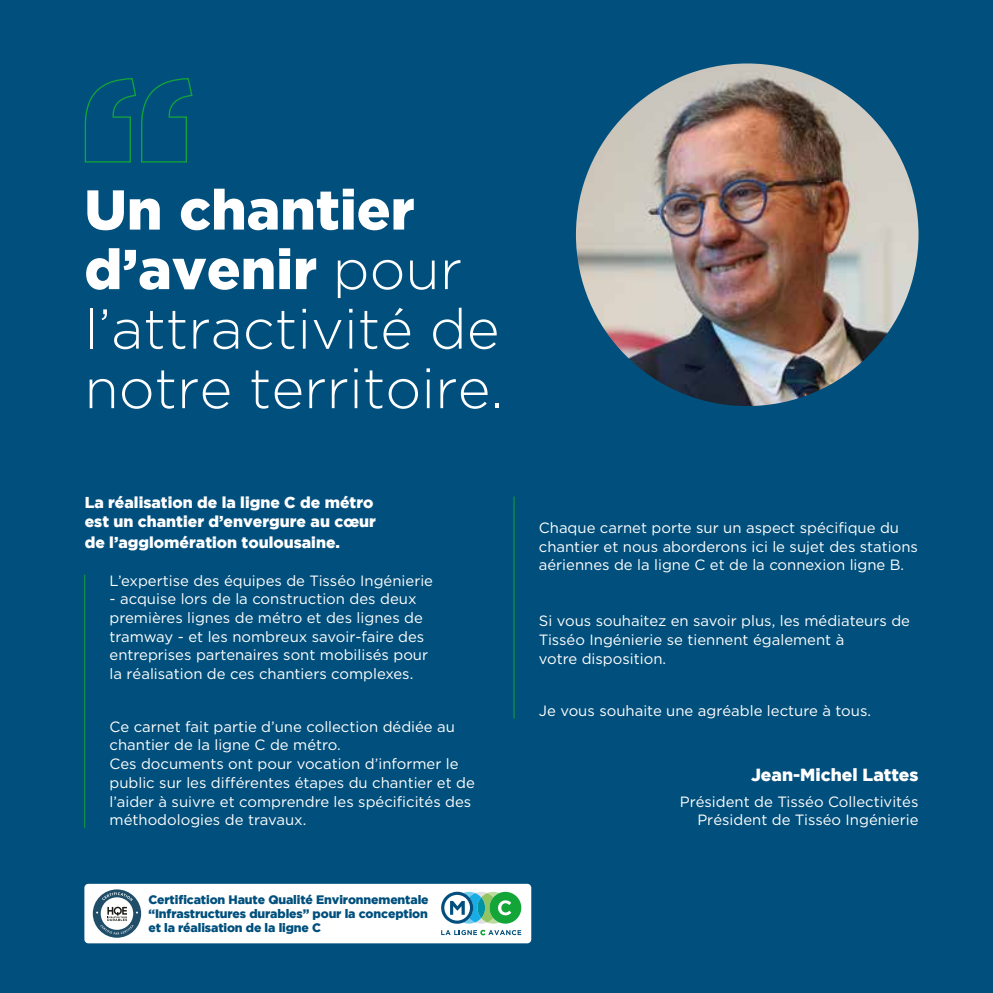
<style>
.page{position:relative;width:993px;height:993px;background:#fff}
.page>*{position:absolute;margin:0;border:0;box-sizing:border-box;transform-origin:0 0}
.t1{font:300 56px/59.5px "Gotham";color:#fff}
.t2{font:900 17.5px "Gotham";color:#fff}
.t3{font:900 15.75px/19.2px "Gotham";color:#fff}
.t4{font:14.88px/18.7px "Gotham";color:#fff}
.t5{font:900 12.25px/14px "Gotham";letter-spacing:-.01em;color:#004f7c;text-align:justify}
.s1{font-weight:900}
</style>
<div class="page">
<div style="left:0;top:0;width:992px;height:992px;background:#004f7c"></div>
<svg style="left:84px;top:78px;width:109px;height:85px"></svg>
<img style="left:575px;top:63px;width:343px;height:343px;border-radius:171px">
<hr style="left:84px;top:574px;width:1px;height:253px;background:#13a538">
<hr style="left:513px;top:496px;width:1px;height:222px;background:#13a538">
<div style="left:84px;top:883px;width:447px;height:60px;background:#fff;border-radius:4px"></div>
<svg style="left:441px;top:929px;width:80px;height:6px"></svg>
<svg style="left:441px;top:891px;width:80px;height:32px"></svg>
<svg style="left:93px;top:889px;width:48px;height:48px"></svg>
<div style="left:101px;top:897px;width:32px;height:32px;background:#fff;border-radius:50%"></div>
<svg style="left:102px;top:892px;width:31px;height:8px"></svg>
<svg style="left:96px;top:906px;width:42px;height:28px"></svg>
<h1 class="t1" style="left:84px;top:179px;width:420px"><span class="s1">Un chantier d’avenir</span> pour l’attractivité de notre territoire.</h1>
<p class="t3" style="left:85px;top:492px;width:293px">La réalisation de la ligne C de métro est un chantier d’envergure au cœur</p>
<p class="t3" style="left:85px;top:532px;width:257px">de l’agglomération toulousaine.</p>
<p class="t4" style="left:109px;top:570px;width:325px">L’expertise des équipes de Tisséo Ingénierie</p>
<p class="t4" style="left:109px;top:589px;width:320px">- acquise lors de la construction des deux premières lignes de métro et des lignes de tramway - et les nombreux savoir-faire des entreprises partenaires sont mobilisés pour la réalisation de ces chantiers complexes.</p>
<p class="t4" style="left:109px;top:716px;width:367px">Ce carnet fait partie d’une collection dédiée au chantier de la ligne C de métro.<br>Ces documents ont pour vocation d’informer le public sur les différentes étapes du chantier et de l’aider à suivre et comprendre les spécificités des méthodologies de travaux.</p>
<p class="t5" style="left:148px;top:891px;width:281px">Certification Haute Qualité Environnementale “Infrastructures durables” pour la conception et la réalisation de la ligne C</p>
<p class="t4" style="left:538px;top:518px;width:380px">Chaque carnet porte sur un aspect spécifique du chantier et nous aborderons ici le sujet des stations aériennes de la ligne C et de la connexion ligne B.</p>
<p class="t4" style="left:538px;top:610px;width:372px">Si vous souhaitez en savoir plus, les médiateurs de<br>Tisséo Ingénierie se tiennent également à<br>votre disposition.</p>
<p class="t4" style="left:538px;top:701px;width:333px">Je vous souhaite une agréable lecture à tous.</p>
<p class="t2" style="left:750px;top:764px;width:169px">Jean-Michel Lattes</p>
<p class="t4" style="left:679px;top:791px;width:240px;text-align:right">Président de Tisséo Collectivités<br>Président de Tisséo Ingénierie</p>
</div>
